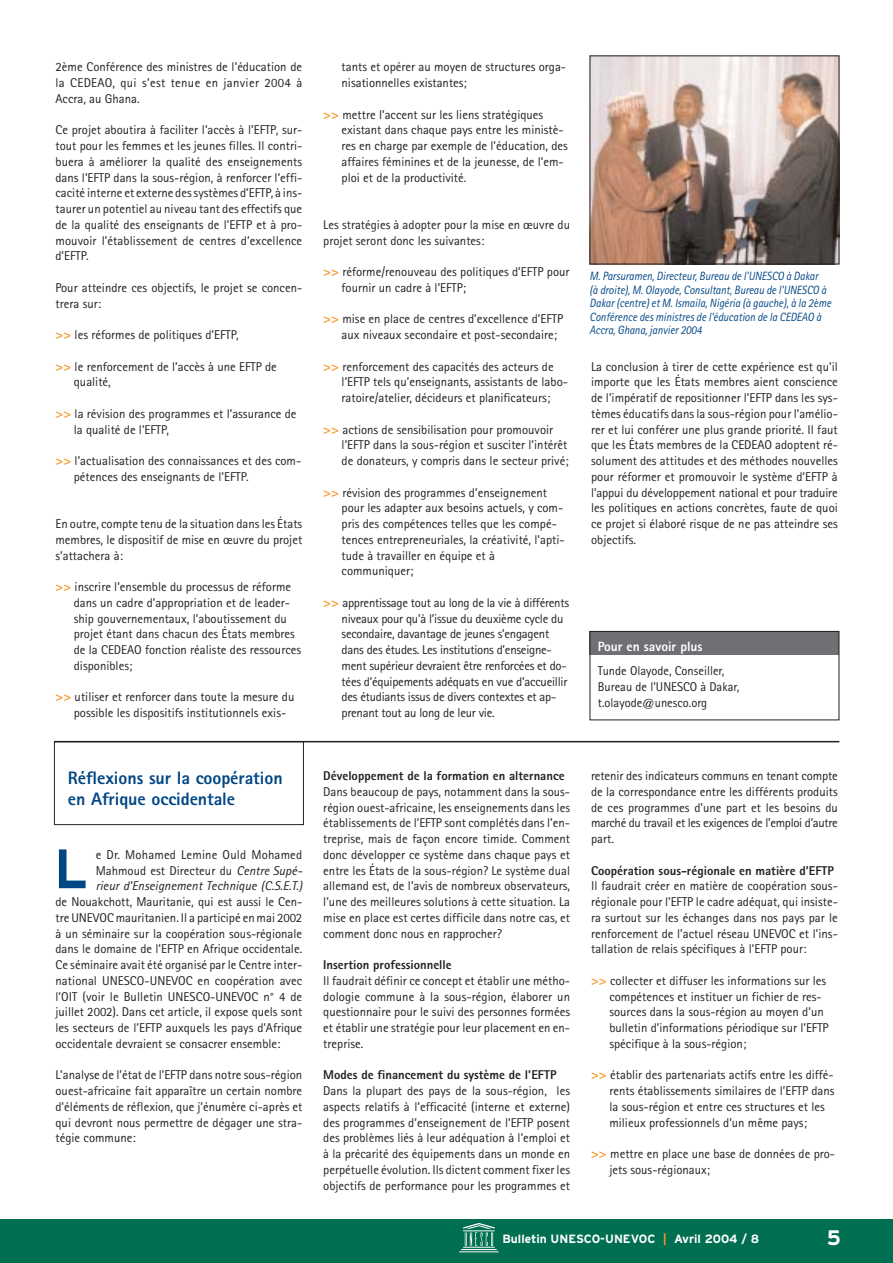
<style>
.page{position:relative;width:893px;height:1263px;background:#fff}
.page>*{position:absolute;margin:0;border:0;box-sizing:border-box;transform-origin:0 0}
.t1{font:700 55.5px "Interstate";color:#004684}
.t2{font:700 21px "Interstate";color:#fff}
.t3{font:800 18px/21px "Rotis Sans Serif";letter-spacing:-.005em;color:#004684}
.t4{font:800 13.5px "Rotis Sans Serif";color:#fff}
.t5{font:12.75px/15.8px "Rotis Sans Serif";color:#231f1f}
.t6{font:12.75px/15.8px "Rotis Sans Serif";letter-spacing:-.02em;color:#231f1f}
.t7{font:800 12.75px "Rotis Sans Serif";color:#231f1f}
.t8{font:italic 12px/13.5px "Rotis Sans Serif";color:#004684;scale:.9 1}
.t9{font:700 12px "Interstate";color:#fff}
.s1{font-weight:800;font-size:13.5px;color:#f89727}
.s2{font-style:italic}
.s3{color:#f89727}
</style>
<div class="page">
<div style="left:0;top:1220px;width:892px;height:43px;background:#006e51"></div>
<svg style="left:459px;top:1223px;width:39px;height:29px"></svg>
<div style="left:54px;top:741px;width:250px;height:84px;border:1px solid #231f1f"></div>
<img style="left:591px;top:58px;width:246px;height:204px">
<div style="left:589px;top:56px;width:250px;height:208px;border:1px solid #231f1f"></div>
<div style="left:589px;top:631px;width:250px;height:23px;background:#716f73"></div>
<div style="left:589px;top:631px;width:250px;height:89px;border:1px solid #231f1f"></div>
<hr style="left:54px;top:741px;width:785px;height:1px;background:#231f1f">
<p class="t5" style="left:56px;top:60px;width:248px;text-align:justify">2ème Conférence des ministres de l’éducation de la CEDEAO, qui s’est tenue en janvier 2004 à Accra, au Ghana.</p>
<p class="t5" style="left:56px;top:123px;width:248px;text-align:justify">Ce projet aboutira à faciliter l’accès à l’EFTP, sur&shy;tout pour les femmes et les jeunes filles. Il contri&shy;buera à améliorer la qualité des enseignements dans l’EFTP dans la sous-région, à renforcer l’effi&shy;cacité interne et externe des systèmes d’EFTP, à ins&shy;taurer un potentiel au niveau tant des effectifs que de la qualité des enseignants de l’EFTP et à pro&shy;mouvoir l’établissement de centres d’excellence d’EFTP.</p>
<p class="t5" style="left:56px;top:281px;width:248px">Pour atteindre ces objectifs, le projet se concen&shy;trera sur:</p>
<p class="t5" style="left:56px;top:328px;width:185px"><span class="s1">&gt;&gt;</span> les réformes de politiques d’EFTP,</p>
<p class="t5" style="left:74px;top:360px;width:205px;text-indent:-18px"><span class="s1">&gt;&gt;</span> le renforcement de l’accès à une EFTP de qualité,</p>
<p class="t5" style="left:74px;top:407px;width:224px;text-indent:-18px"><span class="s1">&gt;&gt;</span> la révision des programmes et l’assurance de la qualité de l’EFTP,</p>
<p class="t5" style="left:74px;top:454px;width:229px;text-indent:-18px"><span class="s1">&gt;&gt;</span> l’actualisation des connaissances et des com&shy;pétences des enseignants de l’EFTP.</p>
<p class="t5" style="left:55px;top:517px;width:248px;text-align:justify">En outre, compte tenu de la situation dans les États membres, le dispositif de mise en œuvre du projet s’attachera à:</p>
<p class="t5" style="left:74px;top:580px;width:229px;text-indent:-18px"><span class="s1">&gt;&gt;</span> inscrire l’ensemble du processus de réforme dans un cadre d’appropriation et de leader&shy;ship gouvernementaux, l’aboutissement du projet étant dans chacun des États membres de la CEDEAO fonction réaliste des ressources disponibles;</p>
<p class="t5" style="left:74px;top:690px;width:222px;text-indent:-18px"><span class="s1">&gt;&gt;</span> utiliser et renforcer dans toute la mesure du possible les dispositifs institutionnels exis-</p>
<h3 class="t3" style="left:68px;top:769px;width:216px">Réflexions sur la coopération en Afrique occidentale</h3>
<h1 class="t1" style="left:54px;top:848px;width:35px">L</h1>
<p class="t5" style="left:96px;top:848px;width:208px;text-align:justify">e Dr. Mohamed Lemine Ould Mohamed Mahmoud est Directeur du <span class="s2">Centre Supé&shy;rieur d’Enseignement Technique (C.S.E.T.)</span></p>
<p class="t5" style="left:55px;top:895px;width:248px;text-align:justify">de Nouakchott, Mauritanie, qui est aussi le Cen&shy;tre UNEVOC mauritanien. Il a participé en mai 2002 à un séminaire sur la coopération sous-régionale dans le domaine de l’EFTP en Afrique occidentale.<br>Ce séminaire avait été organisé par le Centre inter&shy;national UNESCO-UNEVOC en coopération avec l’OIT (voir le Bulletin UNESCO-UNEVOC n° 4 de juillet 2002). Dans cet article, il expose quels sont les secteurs de l’EFTP auxquels les pays d’Afrique occidentale devraient se consacrer ensemble:</p>
<p class="t5" style="left:55px;top:1068px;width:248px;text-align:justify">L’analyse de l’état de l’EFTP dans notre sous-région ouest-africaine fait apparaître un certain nombre d’éléments de réflexion, que j’énumère ci-après et qui devront nous permettre de dégager une stra&shy;tégie commune:</p>
<p class="t5" style="left:341px;top:60px;width:226px">tants et opérer au moyen de structures orga&shy;nisationnelles existantes;</p>
<p class="t5" style="left:341px;top:108px;width:228px;text-indent:-18px"><span class="s1">&gt;&gt;</span> mettre l’accent sur les liens stratégiques existant dans chaque pays entre les ministè&shy;res en charge par exemple de l’éducation, des affaires féminines et de la jeunesse, de l’em&shy;ploi et de la productivité.</p>
<p class="t5" style="left:323px;top:218px;width:248px">Les stratégies à adopter pour la mise en œuvre du projet seront donc les suivantes:</p>
<p class="t5" style="left:341px;top:265px;width:229px;text-indent:-18px"><span class="s1">&gt;&gt;</span> réforme/renouveau des politiques d’EFTP pour fournir un cadre à l’EFTP;</p>
<p class="t5" style="left:341px;top:312px;width:223px;text-indent:-18px"><span class="s1">&gt;&gt;</span> mise en place de centres d’excellence d’EFTP aux niveaux secondaire et post-secondaire;</p>
<p class="t5" style="left:341px;top:360px;width:228px;text-indent:-18px"><span class="s1">&gt;&gt;</span> renforcement des capacités des acteurs de l’EFTP tels qu’enseignants, assistants de labo&shy;ratoire/atelier, décideurs et planificateurs;</p>
<p class="t5" style="left:341px;top:423px;width:228px;text-indent:-18px"><span class="s1">&gt;&gt;</span> actions de sensibilisation pour promouvoir l’EFTP dans la sous-région et susciter l’intérêt de donateurs, y compris dans le secteur privé;</p>
<p class="t5" style="left:341px;top:486px;width:224px;text-indent:-18px"><span class="s1">&gt;&gt;</span> révision des programmes d’enseignement pour les adapter aux besoins actuels, y com&shy;pris des compétences telles que les compé&shy;tences entrepreneuriales, la créativité, l’apti&shy;tude à travailler en équipe et à communiquer;</p>
<p class="t6" style="left:341px;top:596px;width:229px;text-indent:-18px"><span class="s1">&gt;&gt;</span> apprentissage tout au long de la vie à différents niveaux pour qu’à l’issue du deuxième cycle du secondaire, davantage de jeunes s’engagent dans des études. Les institutions d’enseigne&shy;ment supérieur devraient être renforcées et do&shy;tées d’équipements adéquats en vue d’accueillir des étudiants issus de divers contextes et ap&shy;prenant tout au long de leur vie.</p>
<p class="t8" style="left:589px;top:271px;width:270px">M. Parsuramen, Directeur, Bureau de l'UNESCO à Dakar<br>(à droite), M. Olayode, Consultant, Bureau de l'UNESCO à Dakar (centre) et M. Ismaila, Nigéria (à gauche), à la 2ème Conférence des ministres de l’éducation de la CEDEAO à Accra, Ghana, janvier 2004</p>
<p class="t5" style="left:591px;top:360px;width:248px;text-align:justify">La conclusion à tirer de cette expérience est qu’il importe que les États membres aient conscience de l’impératif de repositionner l’EFTP dans les sys&shy;tèmes éducatifs dans la sous-région pour l’amélio&shy;rer et lui conférer une plus grande priorité. Il faut que les États membres de la CEDEAO adoptent ré&shy;solument des attitudes et des méthodes nouvelles pour réformer et promouvoir le système d’EFTP à l’appui du développement national et pour traduire les politiques en actions concrètes, faute de quoi ce projet si élaboré risque de ne pas atteindre ses objectifs.</p>
<p class="t4" style="left:598px;top:642px;width:106px">Pour en savoir plus</p>
<p class="t5" style="left:598px;top:664px;width:143px">Tunde Olayode, Conseiller,<br>Bureau de l’UNESCO à Dakar, t.olayode@unesco.org</p>
<p class="t7" style="left:323px;top:771px;width:243px">Développement de la formation en alternance</p>
<p class="t5" style="left:323px;top:785px;width:248px;text-align:justify">Dans beaucoup de pays, notamment dans la sous&shy;région ouest-africaine, les enseignements dans les établissements de l’EFTP sont complétés dans l’en&shy;treprise, mais de façon encore timide. Comment donc développer ce système dans chaque pays et entre les États de la sous-région? Le système dual allemand est, de l’avis de nombreux observateurs, l’une des meilleures solutions à cette situation. La mise en place est certes difficile dans notre cas, et comment donc nous en rapprocher?</p>
<p class="t7" style="left:323px;top:960px;width:130px">Insertion professionnelle</p>
<p class="t5" style="left:323px;top:974px;width:248px;text-align:justify">Il faudrait définir ce concept et établir une métho&shy;dologie commune à la sous-région, élaborer un questionnaire pour le suivi des personnes formées et établir une stratégie pour leur placement en en&shy;treprise.</p>
<p class="t7" style="left:323px;top:1070px;width:234px">Modes de financement du système de l’EFTP</p>
<p class="t5" style="left:323px;top:1084px;width:248px;text-align:justify">Dans la plupart des pays de la sous-région, les aspects relatifs à l’efficacité (interne et externe) des programmes d’enseignement de l’EFTP posent des problèmes liés à leur adéquation à l’emploi et à la précarité des équipements dans un monde en perpétuelle évolution. Ils dictent comment fixer les objectifs de performance pour les programmes et</p>
<p class="t5" style="left:591px;top:769px;width:248px;text-align:justify">retenir des indicateurs communs en tenant compte de la correspondance entre les différents produits de ces programmes d’une part et les besoins du marché du travail et les exigences de l’emploi d’autre part.</p>
<p class="t7" style="left:591px;top:866px;width:244px">Coopération sous-régionale en matière d’EFTP</p>
<p class="t5" style="left:591px;top:879px;width:248px;text-align:justify">Il faudrait créer en matière de coopération sous&shy;régionale pour l’EFTP le cadre adéquat, qui insiste&shy;ra surtout sur les échanges dans nos pays par le renforcement de l’actuel réseau UNEVOC et l’ins&shy;tallation de relais spécifiques à l’EFTP pour:</p>
<p class="t5" style="left:609px;top:974px;width:221px;text-indent:-18px"><span class="s1">&gt;&gt;</span> collecter et diffuser les informations sur les compétences et instituer un fichier de res&shy;sources dans la sous-région au moyen d’un bulletin d’informations périodique sur l’EFTP spécifique à la sous-région;</p>
<p class="t5" style="left:609px;top:1068px;width:227px;text-indent:-18px"><span class="s1">&gt;&gt;</span> établir des partenariats actifs entre les diffé&shy;rents établissements similaires de l’EFTP dans la sous-région et entre ces structures et les milieux professionnels d’un même pays;</p>
<p class="t5" style="left:609px;top:1147px;width:227px;text-indent:-18px"><span class="s1">&gt;&gt;</span> mettre en place une base de données de pro&shy;jets sous-régionaux;</p>
<p class="t9" style="left:502px;top:1235px;width:258px">Bulletin UNESCO-UNEVOC <span class="s3">|</span> Avril 2004 / 8</p>
<h2 class="t2" style="left:826px;top:1230px;width:16px">5</h2>
</div>
